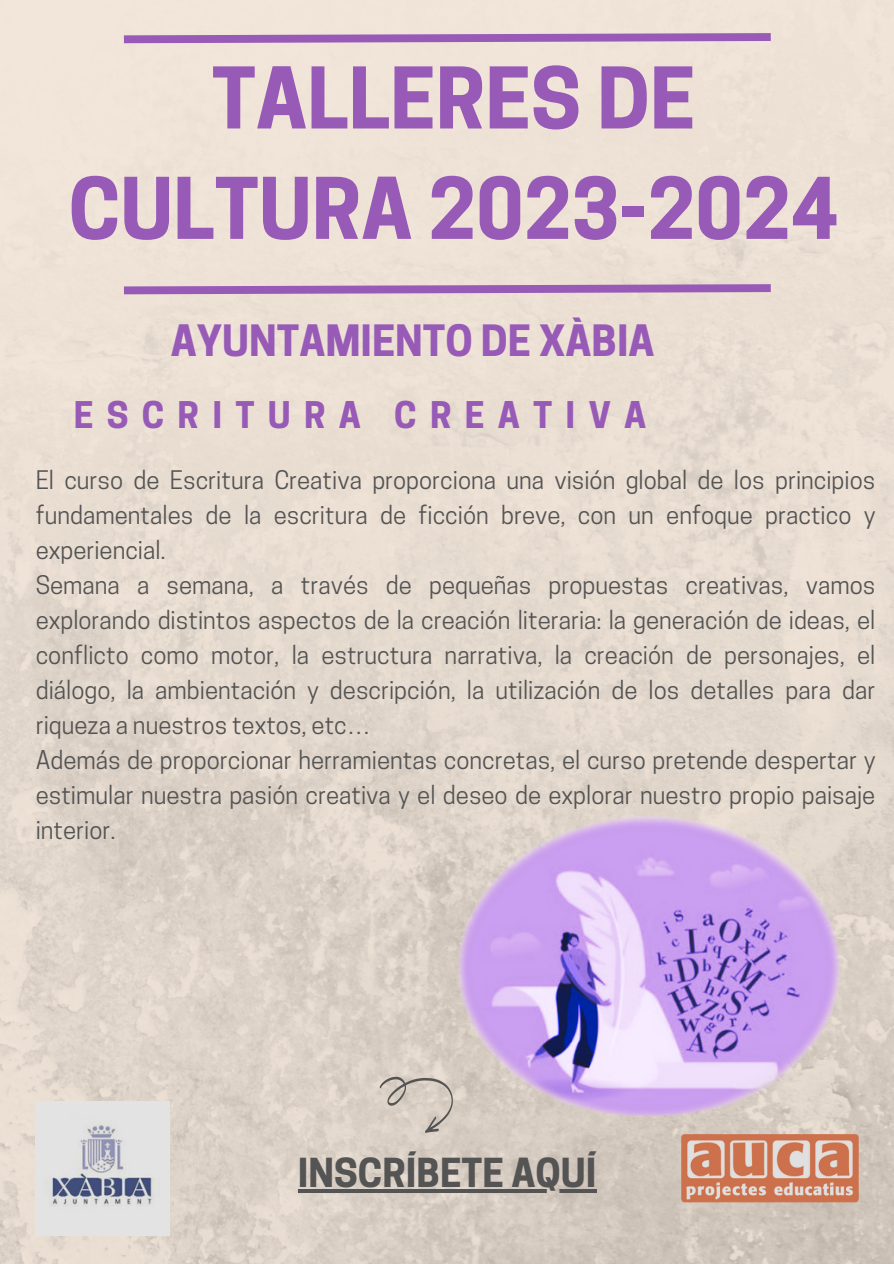
<style>
.page{position:relative;width:894px;height:1264px;background:#fff}
.page>*{position:absolute;margin:0;border:0;box-sizing:border-box;transform-origin:0 0}
.t1{font:700 79.5px "Cooper Hewitt";color:#975ab6}
.t2{font:700 40.5px "Cooper Hewitt";color:#975ab6}
.t3{font:700 37.5px "Cooper Hewitt";color:#545454}
.t4{font:700 34.5px "Cooper Hewitt";letter-spacing:.385em;color:#975ab6}
.t5{font:24px/35px "Cooper Hewitt";color:#545454;text-align:justify}
</style>
<div class="page">
<img style="left:0;top:0;width:893px;height:1263px">
<svg style="left:116px;top:280px;width:662px;height:18px;background:#c7a6c7"></svg>
<svg style="left:116px;top:29px;width:662px;height:18px;background:#caa9c9"></svg>
<svg style="left:379px;top:1076px;width:73px;height:57px;background:#ccc2b9"></svg>
<img style="left:36px;top:1101px;width:134px;height:134px">
<img style="left:681px;top:1134px;width:177px;height:68px">
<img style="left:447px;top:806px;width:403px;height:322px">
<hr style="left:298px;top:1189px;width:298px;height:3px;background:#545454">
<p class="t1" style="left:212px;top:69px;width:485px">TALLERES DE</p>
<p class="t1" style="left:69px;top:179px;width:771px">CULTURA 2023-2024</p>
<p class="t2" style="left:171px;top:326px;width:485px">AYUNTAMIENTO DE XÀBIA</p>
<p class="t4" style="left:74px;top:402px;width:573px">ESCRITURA CREATIVA</p>
<p class="t5" style="left:36px;top:466px;width:840px">El curso de Escritura Creativa proporciona una visión global de los principios fundamentales de la escritura de ficción breve, con un enfoque practico y experiencial.</p>
<p class="t5" style="left:36px;top:570px;width:840px">Semana a semana, a través de pequeñas propuestas creativas, vamos explorando distintos aspectos de la creación literaria: la generación de ideas, el conflicto como motor, la estructura narrativa, la creación de personajes, el diálogo, la ambientación y descripción, la utilización de los detalles para dar riqueza a nuestros textos, etc…</p>
<p class="t5" style="left:36px;top:745px;width:840px">Además de proporcionar herramientas concretas, el curso pretende despertar y estimular nuestra pasión creativa y el deseo de explorar nuestro propio paisaje interior.</p>
<p class="t3" style="left:298px;top:1159px;width:300px">INSCRÍBETE AQUÍ</p>
</div>
